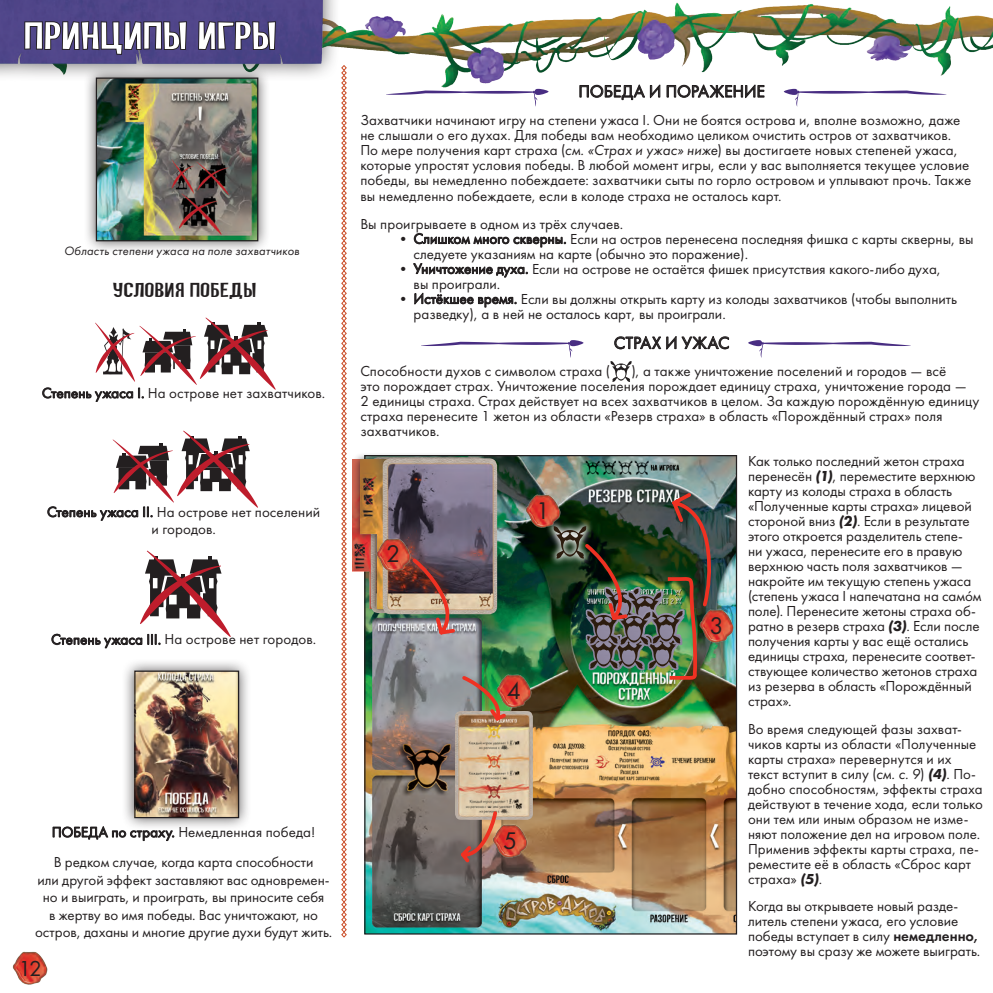
<style>
.page{position:relative;width:993px;height:993px;background:#fff}
.page>*{position:absolute;margin:0;border:0;box-sizing:border-box;transform-origin:0 0}
.t1{font:38.25px "Vanishing Boy BTNRUSBYLYAJKA";letter-spacing:-.005em;color:#fff;scale:1.44 1}
.t2{font:25px "Futura New";color:#231f20}
.t3{font:22.5px "Futura New";color:#231f20}
.header_EXAMPLES{font:20.25px "Vanishing Boy BTNRUSBYLYAJKA";color:#231f20;scale:1.44 1}
.t4{font:17.5px "Futura New";letter-spacing:-.005em;color:#231f20}
.t5{font:17.5px "Futura New";letter-spacing:.025em;color:#231f20}
.t6{font:15px/15px "Futura New";letter-spacing:.005em;color:#231f20}
.t7{font:italic 12.5px "Futura New";letter-spacing:.015em;color:#231f20}
.s1{font-style:italic}
.s2{font-weight:700;font-style:italic}
.s3{font-family:"Futura New Demi"}
</style>
<div class="page">
<img style="left:143px;top:2px;width:849px;height:936px">
<div style="left:0;top:0;width:340px;height:82px;background:#231f20;opacity:.75"></div>
<img style="left:0;top:0;width:322px;height:65px">
<svg style="left:52px;top:826px;width:122px;height:15px"></svg>
<svg style="left:578px;top:82px;width:82px;height:18px"></svg>
<svg style="left:666px;top:82px;width:98px;height:18px"></svg>
<svg style="left:413px;top:232px;width:153px;height:16px"></svg>
<svg style="left:412px;top:262px;width:116px;height:16px"></svg>
<svg style="left:414px;top:290px;width:102px;height:18px"></svg>
<svg style="left:613px;top:334px;width:116px;height:17px"></svg>
<img style="left:366px;top:457px;width:368px;height:475px">
<svg style="left:782px;top:89px;width:164px;height:17px"></svg>
<svg style="left:746px;top:340px;width:164px;height:17px"></svg>
<svg style="left:386px;top:89px;width:163px;height:17px"></svg>
<svg style="left:421px;top:340px;width:163px;height:17px"></svg>
<svg style="left:42px;top:317px;width:233px;height:85px"></svg>
<svg style="left:47px;top:430px;width:211px;height:91px"></svg>
<svg style="left:51px;top:550px;width:180px;height:99px"></svg>
<div style="left:121px;top:657px;width:130px;height:173px;background:#231f20;opacity:.75"></div>
<img style="left:136px;top:672px;width:101px;height:144px">
<div style="left:134px;top:670px;width:105px;height:148px;border:1px solid #231f20"></div>
<svg style="left:341px;top:65px;width:6px;height:872px"></svg>
<img style="left:12px;top:951px;width:36px;height:34px">
<div style="left:83px;top:65px;width:188px;height:189px;background:#231f20;opacity:.75"></div>
<img style="left:98px;top:79px;width:158px;height:160px">
<div style="left:96px;top:77px;width:162px;height:164px;border:1px solid #231f20"></div>
<svg style="left:545px;top:529px;width:8px;height:37px"></svg>
<img style="left:455px;top:710px;width:77px;height:109px">
<svg style="left:459px;top:672px;width:50px;height:54px"></svg>
<img style="left:553px;top:490px;width:157px;height:448px">
<svg style="left:453px;top:808px;width:46px;height:57px"></svg>
<svg style="left:610px;top:361px;width:21px;height:21px"></svg>
<div style="left:352px;top:452px;width:138px;height:164px;background:#231f20;opacity:.75"></div>
<img style="left:360px;top:459px;width:22px;height:149px">
<img style="left:382px;top:458px;width:115px;height:156px">
<img style="left:409px;top:555px;width:48px;height:83px">
<svg style="left:23px;top:20px;width:165px;height:36px"></svg>
<svg style="left:197px;top:20px;width:80px;height:31px"></svg>
<img style="left:519px;top:491px;width:47px;height:38px">
<img style="left:370px;top:535px;width:46px;height:38px">
<img style="left:693px;top:606px;width:46px;height:38px">
<img style="left:490px;top:671px;width:47px;height:38px">
<img style="left:486px;top:821px;width:47px;height:38px">
<p class="t1" style="left:24px;top:16px;width:177px">Принципы игры</p>
<p class="t7" style="left:64px;top:243px;width:237px">Область степени ужаса на поле захватчиков</p>
<p class="header_EXAMPLES" style="left:112px;top:280px;width:101px">Условия победы</p>
<p class="t6" style="left:42px;top:385px;width:285px">Степень ужаса I. На острове нет захватчиков.</p>
<p class="t6" style="left:47px;top:503px;width:275px;line-height:17.5px;text-align:center">Степень ужаса II. На острове нет поселений и городов.</p>
<p class="t6" style="left:51px;top:631px;width:266px">Степень ужаса III. На острове нет городов.</p>
<p class="t6" style="left:52px;top:824px;width:265px">ПОБЕДА по страху. Немедленная победа!</p>
<p class="t6" style="left:35px;top:853px;width:298px;line-height:17.5px;text-align:center">В редком случае, когда карта способности<br>или другой эффект заставляют вас одновремен&shy;но и выиграть, и проиграть, вы приносите себя<br>в жертву во имя победы. Вас уничтожают, но остров, даханы и многие другие духи будут жить.</p>
<p class="t3" style="left:18px;top:954px;width:25px">12</p>
<p class="t4" style="left:578px;top:81px;width:188px">ПОБЕДА И ПОРАЖЕНИЕ</p>
<p class="t6" style="left:360px;top:112px;width:612px">Захватчики начинают игру на степени ужаса I. Они не боятся острова и, вполне возможно, даже не слышали о его духах. Для победы вам необходимо целиком очистить остров от захватчиков.<br>По мере получения карт страха (<span class="s1">см. «Страх и ужас» ниже</span>) вы достигаете новых степеней ужаса, которые упростят условия победы. В любой момент игры, если у вас выполняется текущее условие победы, вы немедленно побеждаете: захватчики сыты по горло островом и уплывают прочь. Также вы немедленно побеждаете, если в колоде страха не осталось карт.</p>
<p class="t6" style="left:360px;top:216px;width:264px">Вы проигрываете в одном из трёх случаев.</p>
<p class="t6" style="left:413px;top:231px;width:561px;text-indent:-18px">• Слишком много скверны. Если на остров перенесена последняя фишка с карты скверны, вы следуете указаниям на карте (обычно это поражение).</p>
<p class="t6" style="left:413px;top:261px;width:529px;text-indent:-18px">• Уничтожение духа. Если на острове не остаётся фишек присутствия какого-либо духа, вы проиграли.</p>
<p class="t6" style="left:413px;top:291px;width:545px;text-indent:-18px">• Истёкшее время. Если вы должны открыть карту из колоды захватчиков (чтобы выполнить разведку), а в ней не осталось карт, вы проиграли.</p>
<p class="t5" style="left:613px;top:332px;width:117px">СТРАХ И УЖАС</p>
<p class="t6" style="left:360px;top:363px;width:251px">Способности духов с символом страха (</p>
<p class="t6" style="left:360px;top:363px;width:620px;text-indent:271px">), а также уничтожение поселений и городов — всё<br>это порождает страх. Уничтожение поселения порождает единицу страха, уничтожение города —<br>2 единицы страха. Страх действует на всех захватчиков в целом. За каждую порождённую единицу страха перенесите 1 жетон из области «Резерв страха» в область «Порождённый страх» поля захватчиков.</p>
<p class="t6" style="left:747px;top:453px;width:235px">Как только последний жетон страха перенесён <span class="s2">(1)</span>, переместите верхнюю карту из колоды страха в область «Полученные карты страха» лицевой стороной вниз <span class="s2">(2)</span>. Если в результате этого откроется разделитель степе-<br>ни ужаса, перенесите его в правую верхнюю часть поля захватчиков — накройте им текущую степень ужаса (степень ужаса I напечатана на самóм поле). Перенесите жетоны страха об&shy;ратно в резерв страха <span class="s2">(3)</span>. Если после получения карты у вас ещё остались единицы страха, перенесите соответ&shy;ствующее количество жетонов страха из резерва в область «Порождённый страх».</p>
<p class="t6" style="left:747px;top:720px;width:236px">Во время следующей фазы захват&shy;чиков карты из области «Полученные карты страха» перевернутся и их текст вступит в силу (<span class="s1">см. с. 9</span>) <span class="s2">(4)</span>. По&shy;добно способностям, эффекты страха действуют в течение хода, если только они тем или иным образом не изме&shy;няют положение дел на игровом поле.<br>Применив эффекты карты страха, пе&shy;реместите её в область «Сброс карт страха» <span class="s2">(5)</span>.</p>
<p class="t6" style="left:747px;top:898px;width:234px">Когда вы открываете новый разде&shy;литель степени ужаса, его условие победы вступает в силу <span class="s3">немедленно, </span>поэтому вы сразу же можете выиграть.</p>
<p class="t2" style="left:535px;top:495px;width:16px">1</p>
<p class="t2" style="left:386px;top:539px;width:16px">2</p>
<p class="t2" style="left:709px;top:610px;width:16px">3</p>
<p class="t2" style="left:506px;top:675px;width:16px">4</p>
<p class="t2" style="left:503px;top:825px;width:16px">5</p>
</div>
